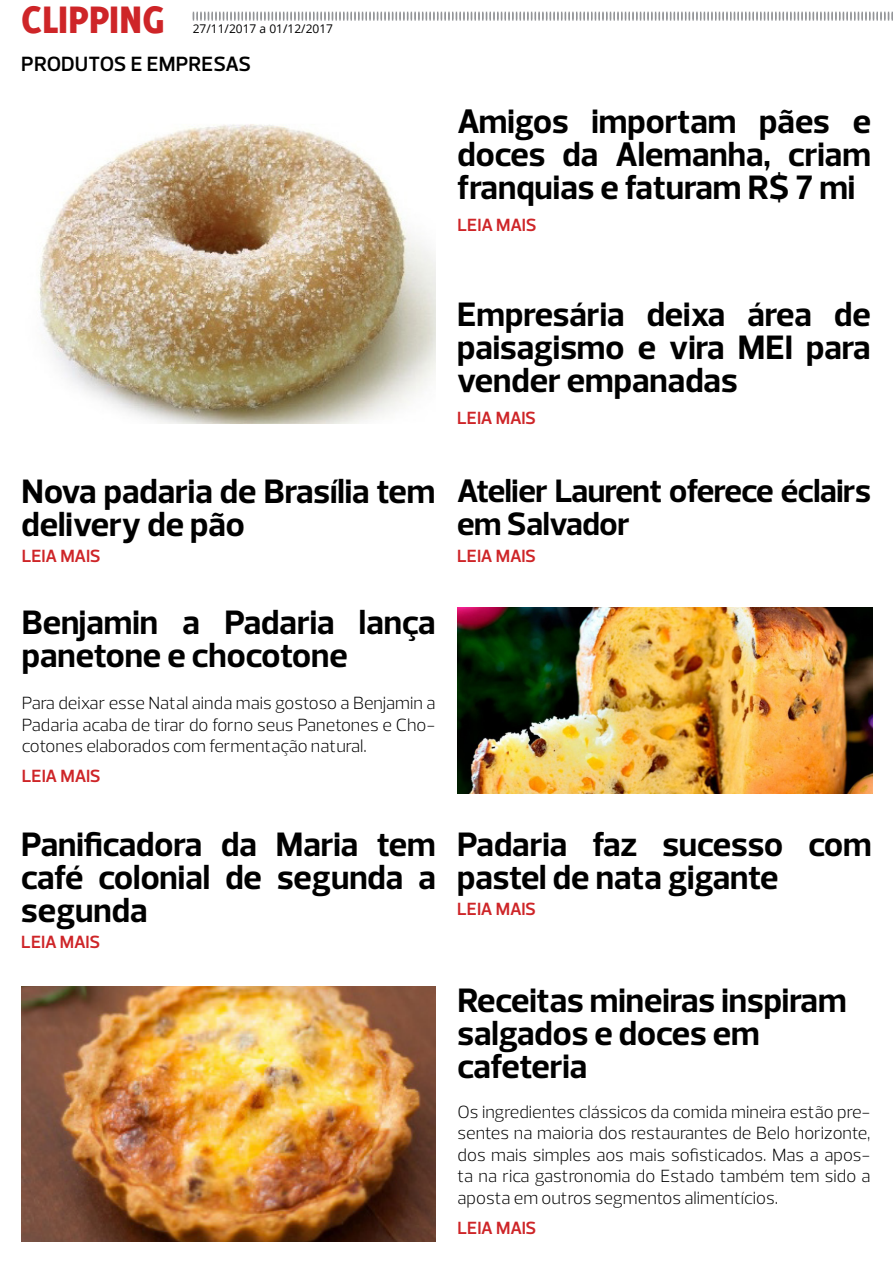
<style>
.page{position:relative;width:893px;height:1263px;background:#fff}
.page>*{position:absolute;margin:0;border:0;box-sizing:border-box;transform-origin:0 0}
.t1{font:800 42px "Delicious";color:#ce2528}
.t2{font:700 34.5px/33px "Prelo";color:#000}
.t3{font:700 33px/33px "Prelo";letter-spacing:-.01em;color:#000}
.t4{font:600 21px "Prelo";letter-spacing:.005em;color:#000}
.t5{font:300 18px/21.6px "Prelo";color:#000;text-align:justify}
.t6{font:600 18px "Prelo";letter-spacing:-.015em;color:#ce2528}
.t7{font:12px "Open Sans";color:#000}
</style>
<div class="page">
<svg style="left:193px;top:12px;width:700px;height:9px"></svg>
<img style="left:38px;top:124px;width:397px;height:300px">
<img style="left:457px;top:608px;width:415px;height:185px">
<img style="left:21px;top:986px;width:415px;height:255px">
<h1 class="t1" style="left:21px;top:-5px;width:145px">CLIPPING</h1>
<p class="t7" style="left:193px;top:20px;width:142px">27/11/2017 a 01/12/2017</p>
<p class="t4" style="left:21px;top:51px;width:231px">PRODUTOS E EMPRESAS</p>
<h2 class="t2" style="left:457px;top:105px;width:415px;text-align:justify">Amigos importam pães e doces da Alemanha, criam franquias e faturam R$ 7 mi</h2>
<p class="t6" style="left:458px;top:214px;width:80px">LEIA MAIS</p>
<h2 class="t2" style="left:22px;top:475px;width:415px">Nova padaria de Brasília tem delivery de pão</h2>
<p class="t6" style="left:22px;top:545px;width:80px">LEIA MAIS</p>
<h2 class="t2" style="left:22px;top:606px;width:415px">Benjamin a Padaria lança panetone e chocotone</h2>
<p class="t5" style="left:22px;top:692px;width:415px">Para deixar esse Natal ainda mais gostoso a Benjamin a Padaria acaba de tirar do forno seus Panetones e Cho&shy;cotones elaborados com fermentação natural.</p>
<p class="t6" style="left:22px;top:765px;width:80px">LEIA MAIS</p>
<h2 class="t2" style="left:21px;top:828px;width:416px;text-align:justify">Panificadora da Maria tem café colonial de segunda a segunda</h2>
<p class="t6" style="left:21px;top:931px;width:80px">LEIA MAIS</p>
<h2 class="t2" style="left:457px;top:298px;width:415px;text-align:justify">Empresária deixa área de paisagismo e vira MEI para vender empanadas</h2>
<p class="t6" style="left:457px;top:407px;width:80px">LEIA MAIS</p>
<h3 class="t3" style="left:457px;top:474px;width:415px">Atelier Laurent oferece éclairs em Salvador</h3>
<p class="t6" style="left:457px;top:545px;width:80px">LEIA MAIS</p>
<h2 class="t2" style="left:457px;top:828px;width:416px">Padaria faz sucesso com pastel de nata gigante</h2>
<p class="t6" style="left:457px;top:898px;width:80px">LEIA MAIS</p>
<h2 class="t2" style="left:457px;top:984px;width:391px">Receitas mineiras inspiram salgados e doces em cafeteria</h2>
<p class="t5" style="left:458px;top:1101px;width:415px">Os ingredientes clássicos da comida mineira estão pre&shy;sentes na maioria dos restaurantes de Belo horizonte, dos mais simples aos mais sofisticados. Mas a apos&shy;ta na rica gastronomia do Estado também tem sido a aposta em outros segmentos alimentícios.</p>
<p class="t6" style="left:458px;top:1217px;width:80px">LEIA MAIS</p>
</div>
